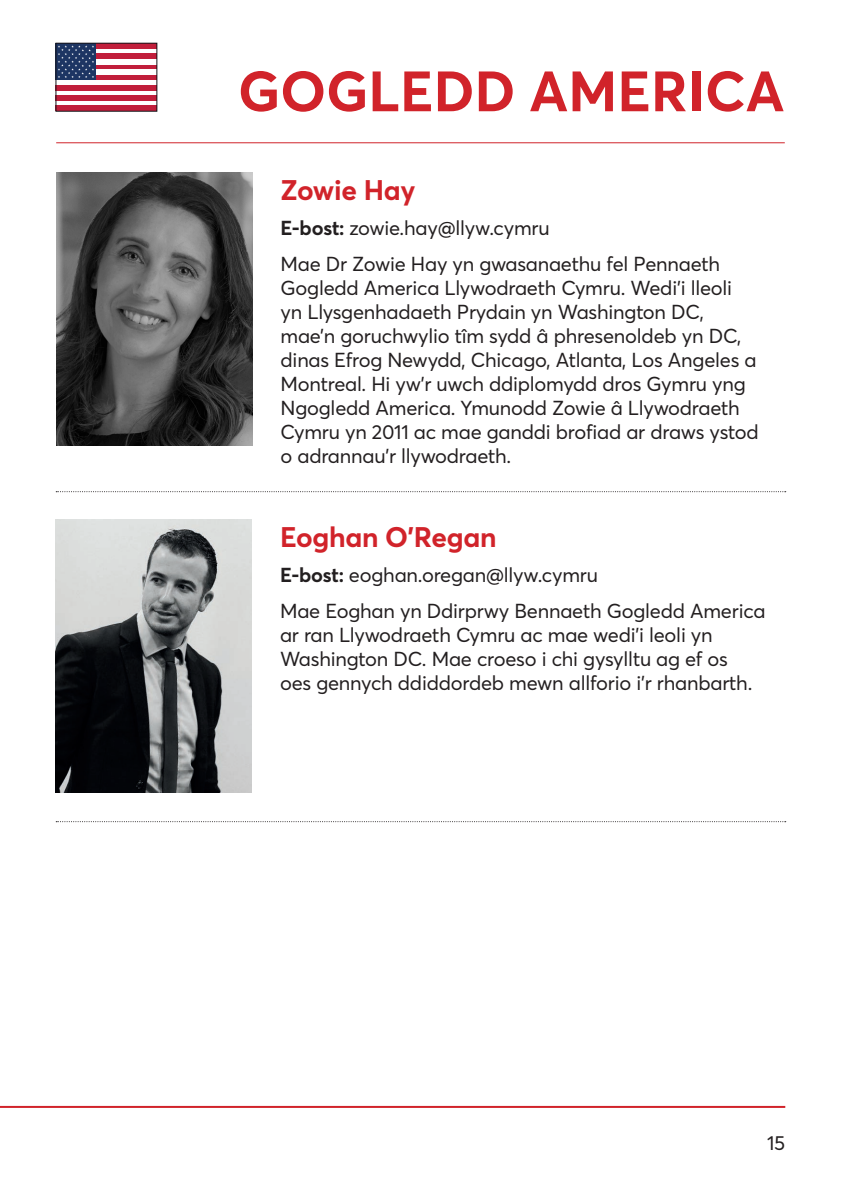
<style>
.page{position:relative;width:842px;height:1191px;background:#fff}
.page>*{position:absolute;margin:0;border:0;box-sizing:border-box;transform-origin:0 0}
.t1{font:700 56px "Averta";color:#d1232a}
.Name{font:700 28px "Averta";letter-spacing:-.01em;color:#d1232a}
.Body_Copy{font:20px/24px "Averta";letter-spacing:-.01em;color:#231f20}
.s1{font-weight:700}
</style>
<div class="page">
<hr style="left:0;top:1106px;width:785px;height:2px;background:#d1232a">
<hr style="left:56px;top:142px;width:729px;height:1px;background:#d1232a">
<img style="left:56px;top:173px;width:196px;height:273px">
<img style="left:56px;top:519px;width:196px;height:274px">
<svg style="left:56px;top:491px;width:730px;height:1px"></svg>
<svg style="left:56px;top:821px;width:730px;height:1px"></svg>
<svg style="left:55px;top:43px;width:102px;height:69px"></svg>
<p class="t1" style="left:238px;top:52px;width:548px">GOGLEDD AMERICA</p>
<p class="Name" style="left:281px;top:170px;width:136px">Zowie Hay</p>
<p class="Body_Copy" style="left:281px;top:216px;width:271px"><span class="s1">E-bost:</span> zowie.hay@llyw.cymru</p>
<p class="Body_Copy" style="left:281px;top:251px;width:480px">Mae Dr Zowie Hay yn gwasanaethu fel Pennaeth Gogledd America Llywodraeth Cymru. Wedi’i lleoli yn Llysgenhadaeth Prydain yn Washington DC, mae’n goruchwylio tîm sydd â phresenoldeb yn DC, dinas Efrog Newydd, Chicago, Atlanta, Los Angeles a Montreal. Hi yw’r uwch ddiplomydd dros Gymru yng Ngogledd America. Ymunodd Zowie â Llywodraeth Cymru yn 2011 ac mae ganddi brofiad ar draws ystod o adrannau’r llywodraeth.</p>
<p class="Name" style="left:280px;top:517px;width:218px">Eoghan O’Regan</p>
<p class="Body_Copy" style="left:280px;top:562px;width:319px"><span class="s1">E-bost:</span> eoghan.oregan@llyw.cymru</p>
<p class="Body_Copy" style="left:280px;top:598px;width:487px">Mae Eoghan yn Ddirprwy Bennaeth Gogledd America ar ran Llywodraeth Cymru ac mae wedi’i leoli yn Washington DC. Mae croeso i chi gysylltu ag ef os<br>oes gennych ddiddordeb mewn allforio i’r rhanbarth.</p>
<p class="Body_Copy" style="left:767px;top:1130px;width:20px">15</p>
</div>
